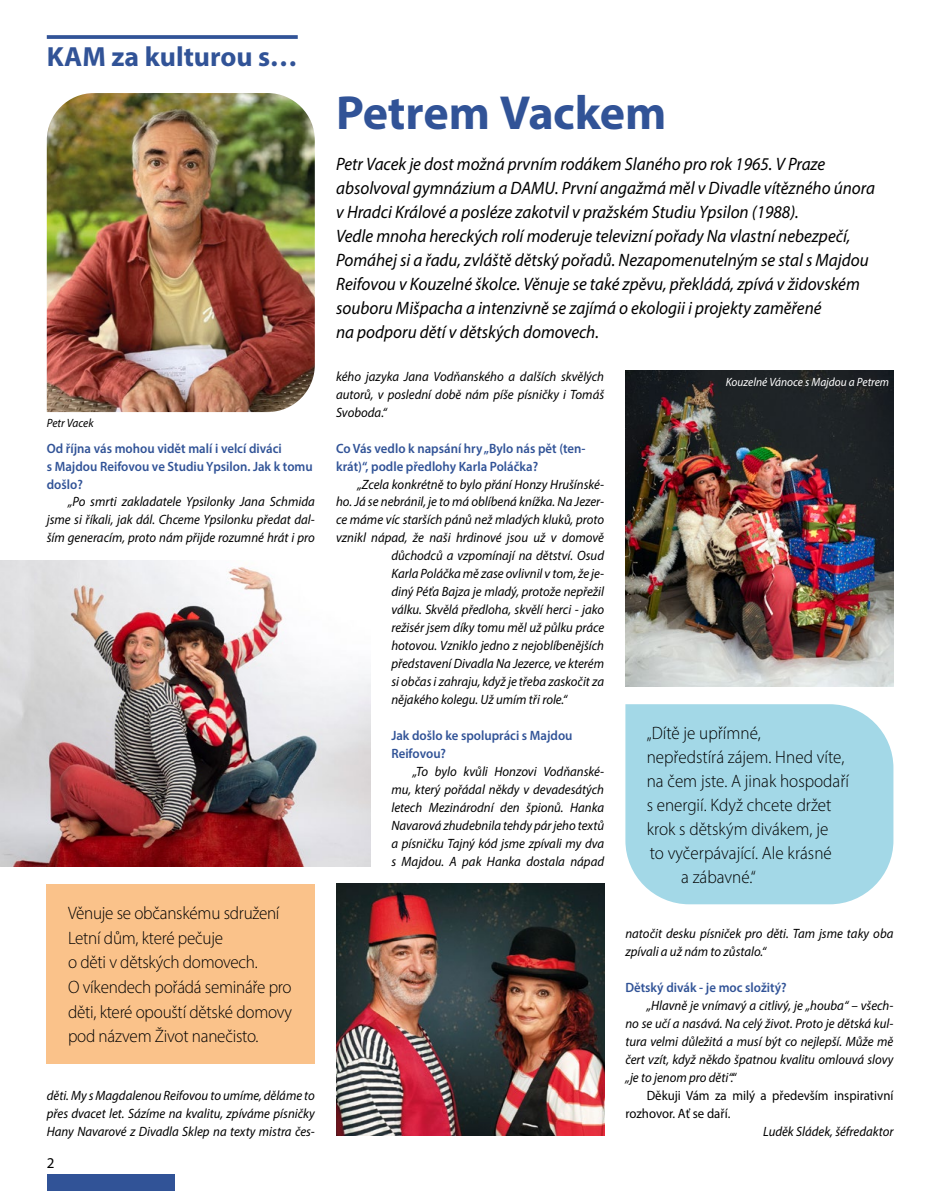
<style>
.page{position:relative;width:936px;height:1191px;background:#fff}
.page>*{position:absolute;margin:0;border:0;box-sizing:border-box;transform-origin:0 0}
.t1{font:700 48px "Myriad Pro";letter-spacing:-.005em;color:#315397}
.t2{font:700 27.75px "Myriad Pro";color:#315397}
.t3{font:italic 18px/24px "Myriad Pro";color:#000;scale:.95 1}
.t4{font:300 18px/24.8px "Myriad Pro";letter-spacing:-.01em;color:#000;scale:.95 1}
.t5{font:15px "Myriad Pro";color:#000}
.t6{font:italic 13.5px/18px "Myriad Pro";color:#000;text-align:justify;scale:.95 1}
.t7{font:600 13.5px/18px "Myriad Pro";color:#315397;scale:.95 1}
.t8{font:13.5px/18px "Myriad Pro";color:#000;scale:.95 1}
.t9{font:italic 12px "Myriad Pro";color:#fff;scale:.95 1}
.t10{font:italic 12px "Myriad Pro";color:#000;scale:.95 1}
</style>
<div class="page">
<img style="left:625px;top:371px;width:268px;height:315px">
<img style="left:336px;top:884px;width:268px;height:251px">
<div style="left:625px;top:704px;width:268px;height:200px;background:#a3d8e7"></div>
<div style="left:47px;top:884px;width:268px;height:179px;background:#fac28a"></div>
<svg style="left:47px;top:35px;width:251px;height:4px"></svg>
<img style="left:47px;top:93px;width:268px;height:319px">
<img style="left:0;top:560px;width:370px;height:306px">
<div style="left:47px;top:1174px;width:127px;height:17px;background:#315397"></div>
<h2 class="t2" style="left:47px;top:39px;width:252px">KAM za kulturou s…</h2>
<p class="t10" style="left:47px;top:416px;width:51px">Petr Vacek</p>
<p class="t7" style="left:47px;top:439px;width:281px">Od října vás mohou vidět malí i velcí diváci<br>s Majdou Reifovou ve Studiu Ypsilon. Jak k tomu došlo?</p>
<p class="t6" style="left:47px;top:493px;width:283px;text-indent:21px">„Po smrti zakladatele Ypsilonky Jana Schmida jsme si říkali, jak dál. Chceme Ypsilonku předat dal&shy;ším generacím, proto nám přijde rozumné hrát i pro</p>
<h3 class="t4" style="left:68px;top:900px;width:237px">Věnuje se občanskému sdružení<br>Letní dům, které pečuje<br>o děti v dětských domovech.<br>O víkendech pořádá semináře pro děti, které opouští dětské domovy pod názvem Život nanečisto.</h3>
<p class="t6" style="left:47px;top:1086px;width:284px">děti. My s Magdalenou Reifovou to umíme, děláme to přes dvacet let. Sázíme na kvalitu, zpíváme písničky Hany Navarové z Divadla Sklep na texty mistra čes-</p>
<p class="t5" style="left:47px;top:1154px;width:9px">2</p>
<h1 class="t1" style="left:336px;top:82px;width:332px">Petrem Vackem</h1>
<p class="t3" style="left:336px;top:152px;width:568px">Petr Vacek je dost možná prvním rodákem Slaného pro rok 1965. V Praze absolvoval gymnázium a DAMU. První angažmá měl v Divadle vítězného února v Hradci Králové a posléze zakotvil v pražském Studiu Ypsilon (1988).<br>Vedle mnoha hereckých rolí moderuje televizní pořady Na vlastní nebezpečí, Pomáhej si a řadu, zvláště dětský pořadů. Nezapomenutelným se stal s Majdou Reifovou v Kouzelné školce. Věnuje se také zpěvu, překládá, zpívá v židovském souboru Mišpacha a intenzivně se zajímá o ekologii i projekty zaměřené<br>na podporu dětí v dětských domovech.</p>
<p class="t6" style="left:336px;top:367px;width:283px">kého jazyka Jana Vodňanského a dalších skvělých autorů, v poslední době nám píše písničky i Tomáš Svoboda.“</p>
<p class="t7" style="left:336px;top:439px;width:264px">Co Vás vedlo k napsání hry „Bylo nás pět (ten&shy;krát)“, podle předlohy Karla Poláčka?</p>
<p class="t6" style="left:357px;top:475px;width:261px">„Zcela konkrétně to bylo přání Honzy Hrušínské-</p>
<p class="t6" style="left:336px;top:493px;width:283px">ho. Já se nebránil, je to má oblíbená knížka. Na Jezer-</p>
<p class="t6" style="left:336px;top:511px;width:283px">ce máme víc starších pánů než mladých kluků, proto</p>
<p class="t6" style="left:336px;top:528px;width:283px">vznikl nápad, že naši hrdinové jsou už v domově</p>
<p class="t6" style="left:391px;top:546px;width:225px">důchodců a vzpomínají na dětství. Osud</p>
<p class="t6" style="left:391px;top:564px;width:225px">Karla Poláčka mě zase ovlivnil v tom, že je-</p>
<p class="t6" style="left:391px;top:582px;width:225px">diný Péťa Bajza je mladý, protože nepřežil</p>
<p class="t6" style="left:391px;top:600px;width:225px">válku. Skvělá předloha, skvělí herci - jako</p>
<p class="t6" style="left:391px;top:618px;width:225px">režisér jsem díky tomu měl už půlku práce</p>
<p class="t6" style="left:391px;top:636px;width:225px">hotovou. Vzniklo jedno z nejoblíbenějších</p>
<p class="t6" style="left:391px;top:654px;width:225px">představení Divadla Na Jezerce, ve kterém</p>
<p class="t6" style="left:391px;top:672px;width:225px">si občas i zahraju, když je třeba zaskočit za</p>
<p class="t6" style="left:391px;top:690px;width:186px">nějakého kolegu. Už umím tři role.“</p>
<p class="t7" style="left:391px;top:726px;width:192px">Jak došlo ke spolupráci s Majdou<br>Reifovou?</p>
<p class="t6" style="left:391px;top:762px;width:225px;text-indent:21px">„To bylo kvůli Honzovi Vodňanské&shy;mu, který pořádal někdy v devadesátých letech Mezinárodní den špionů. Hanka Navarová zhudebnila tehdy pár jeho textů a písničku Tajný kód jsme zpívali my dva s Majdou. A pak Hanka dostala nápad</p>
<p class="t9" style="left:725px;top:374px;width:173px">Kouzelné Vánoce s Majdou a Petrem</p>
<h3 class="t4" style="left:646px;top:720px;width:122px">„Dítě je upřímné,</h3>
<h3 class="t4" style="left:646px;top:744px;width:209px">nepředstírá zájem. Hned víte,</h3>
<h3 class="t4" style="left:646px;top:768px;width:214px">na čem jste. A jinak hospodaří</h3>
<h3 class="t4" style="left:646px;top:792px;width:196px">s energií. Když chcete držet</h3>
<h3 class="t4" style="left:646px;top:816px;width:193px">krok s dětským divákem, je</h3>
<h3 class="t4" style="left:649px;top:840px;width:193px">to vyčerpávající. Ale krásné</h3>
<h3 class="t4" style="left:681px;top:864px;width:80px">a zábavné.“</h3>
<p class="t6" style="left:625px;top:924px;width:283px">natočit desku písniček pro děti. Tam jsme taky oba zpívali a už nám to zůstalo.“</p>
<p class="t7" style="left:625px;top:978px;width:171px">Dětský divák - je moc složitý?</p>
<p class="t6" style="left:625px;top:996px;width:284px;text-indent:21px">„Hlavně je vnímavý a citlivý, je „houba“ – všech&shy;no se učí a nasává. Na celý život. Proto je dětská kul&shy;tura velmi důležitá a musí být co nejlepší. Může mě čert vzít, když někdo špatnou kvalitu omlouvá slovy „je to jenom pro děti“.“</p>
<p class="t8" style="left:625px;top:1086px;width:284px;text-indent:21px">Děkuji Vám za milý a především inspirativní rozhovor. Ať se daří.</p>
<p class="t6" style="left:763px;top:1121px;width:139px">Luděk Sládek, šéfredaktor</p>
</div>
